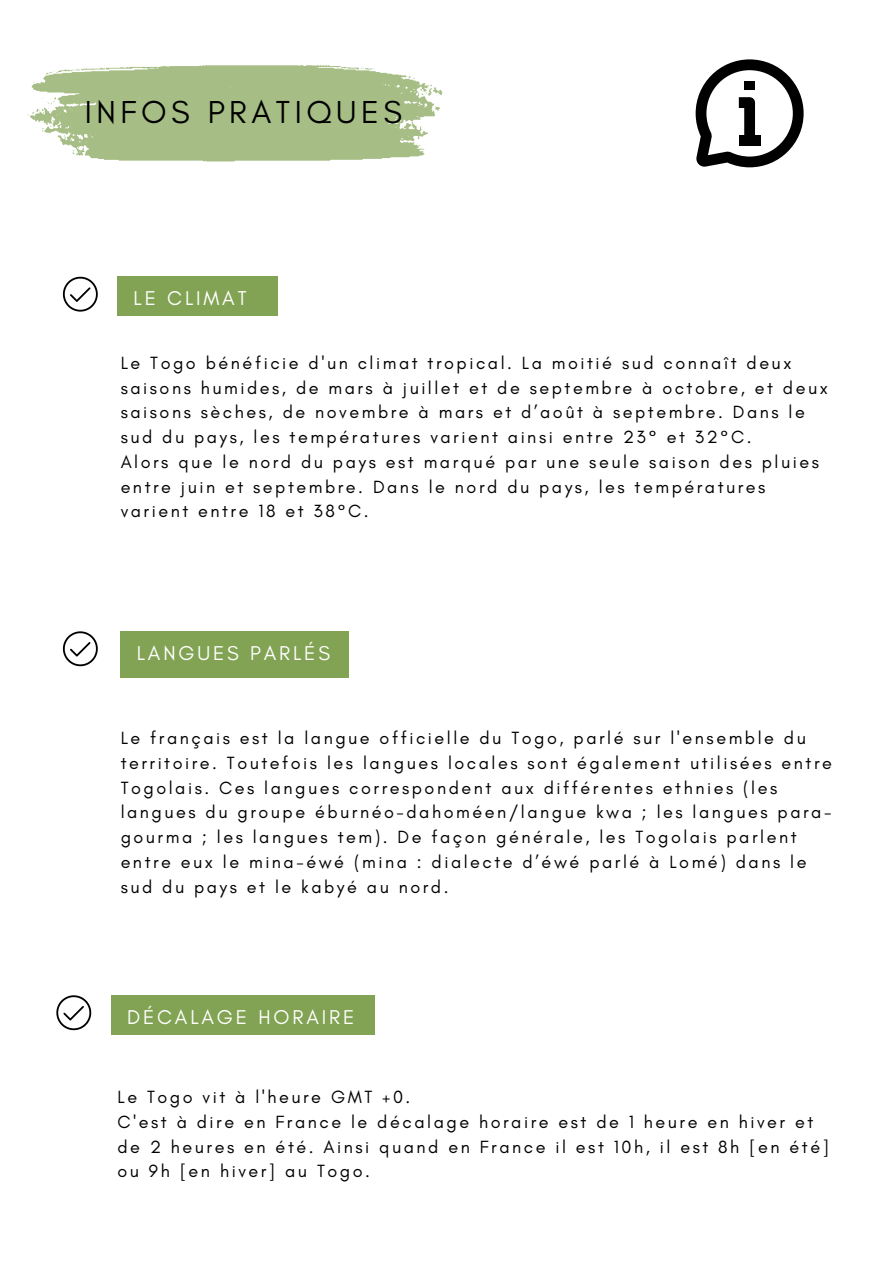
<style>
.page{position:relative;width:893px;height:1264px;background:#fff}
.page>*{position:absolute;margin:0;border:0;box-sizing:border-box;transform-origin:0 0}
.t1{font:32.4px "Glacial Indifference";letter-spacing:.14em;color:#000}
.t2{font:20.4px "Glacial Indifference";letter-spacing:.14em;color:#fff}
.t3{font:18px/24.8px "Glacial Indifference";letter-spacing:.14em;color:#000}
</style>
<div class="page">
<svg style="left:27px;top:65px;width:415px;height:97px"></svg>
<svg style="left:695px;top:59px;width:108px;height:108px"></svg>
<div style="left:738px;top:135px;width:22px;height:11px;background:#000"></div>
<div style="left:744px;top:81px;width:11px;height:8px;background:#000"></div>
<svg style="left:63px;top:277px;width:35px;height:34px"></svg>
<div style="left:117px;top:277px;width:161px;height:39px;background:#82a353"></div>
<svg style="left:56px;top:995px;width:35px;height:35px"></svg>
<div style="left:111px;top:995px;width:263px;height:39px;background:#82a353"></div>
<div style="left:121px;top:631px;width:228px;height:46px;background:#82a353"></div>
<svg style="left:63px;top:631px;width:35px;height:35px"></svg>
<p class="t1" style="left:85px;top:93px;width:319px">INFOS PRATIQUES</p>
<p class="t2" style="left:134px;top:286px;width:114px">LE CLIMAT</p>
<p class="t3" style="left:121px;top:350px;width:708px">Le Togo bénéficie d'un climat tropical. La moitié sud connaît deux saisons humides, de mars à juillet et de septembre à octobre, et deux saisons sèches, de novembre à mars et d’août à septembre. Dans le sud du pays, les températures varient ainsi entre 23° et 32°C.</p>
<p class="t3" style="left:121px;top:449px;width:699px">Alors que le nord du pays est marqué par une seule saison des pluies entre juin et septembre. Dans le nord du pays, les températures varient entre 18 et 38°C.</p>
<p class="t2" style="left:137px;top:640px;width:195px">LANGUES PARLÉS</p>
<p class="t3" style="left:121px;top:725px;width:712px">Le français est la langue officielle du Togo, parlé sur l'ensemble du territoire. Toutefois les langues locales sont également utilisées entre Togolais. Ces langues correspondent aux différentes ethnies (les langues du groupe éburnéo-dahoméen/langue kwa ; les langues para&shy;gourma ; les langues tem). De façon générale, les Togolais parlent entre eux le mina-éwé (mina : dialecte d’éwé parlé à Lomé) dans le sud du pays et le kabyé au nord.</p>
<p class="t2" style="left:127px;top:1004px;width:229px">DÉCALAGE HORAIRE</p>
<p class="t3" style="left:117px;top:1084px;width:294px">Le Togo vit à l'heure GMT +0.</p>
<p class="t3" style="left:117px;top:1109px;width:713px">C'est à dire en France le décalage horaire est de 1 heure en hiver et de 2 heures en été. Ainsi quand en France il est 10h, il est 8h [en été] ou 9h [en hiver] au Togo.</p>
</div>
